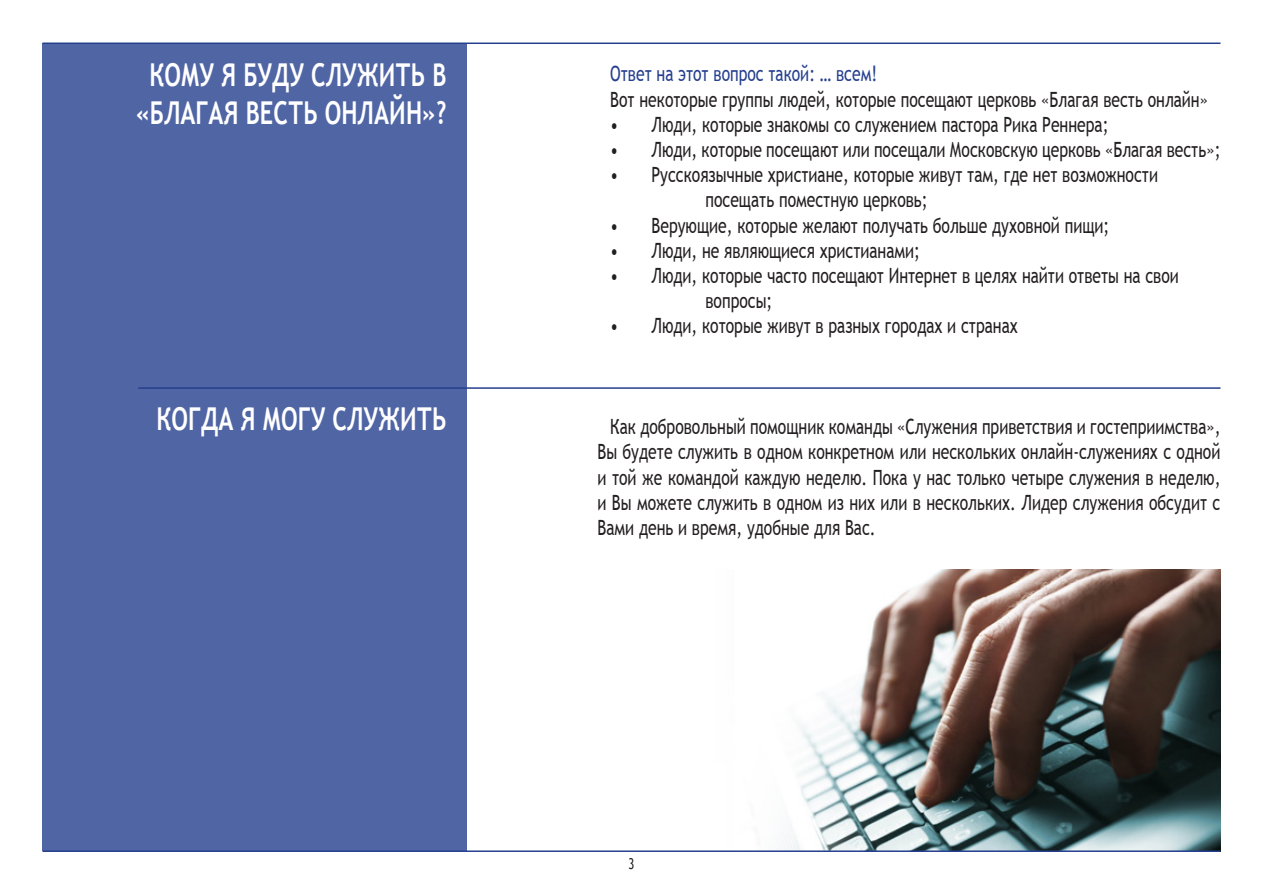
<style>
.page{position:relative;width:1263px;height:893px;background:#fff}
.page>*{position:absolute;margin:0;border:0;box-sizing:border-box;transform-origin:0 0}
.t1{font:700 31.5px "Trebuchet MS";color:#fff;scale:.75 1}
.t2{font:21px/25.2px "Trebuchet MS";color:#231f20;text-align:justify;scale:.75 1}
.t3{font:21px "Trebuchet MS";color:#253f8e;scale:.75 1}
.t4{font:15px "Trebuchet MS";color:#231f20;scale:.75 1}
</style>
<div class="page">
<img style="left:787px;top:569px;width:433px;height:281px">
<div style="left:43px;top:43px;width:424px;height:808px;background:#5065a4"></div>
<hr style="left:43px;top:43px;width:1177px;height:1px;background:#253f8e">
<hr style="left:138px;top:387px;width:1082px;height:2px;background:#253f8e">
<hr style="left:43px;top:850px;width:1177px;height:2px;background:#253f8e">
<p class="t1" style="left:149px;top:55px;width:398px">КОМУ Я БУДУ СЛУЖИТЬ В</p>
<p class="t1" style="left:136px;top:93px;width:415px">«БЛАГАЯ ВЕСТЬ ОНЛАЙН»?</p>
<p class="t1" style="left:156px;top:399px;width:388px">КОГДА Я МОГУ СЛУЖИТЬ</p>
<p class="t3" style="left:610px;top:61px;width:357px">Ответ на этот вопрос такой: … всем!</p>
<p class="t2" style="left:610px;top:86px;width:798px">Вот некоторые группы людей, которые посещают церковь «Благая весть онлайн»</p>
<p class="t2" style="left:610px;top:112px;width:666px">• Люди, которые знакомы со служением пастора Рика Реннера;</p>
<p class="t2" style="left:610px;top:137px;width:815px">• Люди, которые посещают или посещали Московскую церковь «Благая весть»;</p>
<p class="t2" style="left:610px;top:162px;width:732px">• Русскоязычные христиане, которые живут там, где нет возможности</p>
<p class="t2" style="left:705px;top:187px;width:298px">посещать поместную церковь;</p>
<p class="t2" style="left:610px;top:212px;width:667px">• Верующие, которые желают получать больше духовной пищи;</p>
<p class="t2" style="left:610px;top:238px;width:414px">• Люди, не являющиеся христианами;</p>
<p class="t2" style="left:610px;top:263px;width:760px">• Люди, которые часто посещают Интернет в целях найти ответы на свои</p>
<p class="t2" style="left:705px;top:288px;width:91px">вопросы;</p>
<p class="t2" style="left:610px;top:313px;width:545px">• Люди, которые живут в разных городах и странах</p>
<p class="t2" style="left:597px;top:414px;width:832px;text-indent:13px">Как добровольный помощник команды «Служения приветствия и гостеприимства», Вы будете служить в одном конкретном или нескольких онлайн-служениях с одной и той же командой каждую неделю. Пока у нас только четыре служения в неделю, и Вы можете служить в одном из них или в нескольких. Лидер служения обсудит с Вами день и время, удобные для Вас.</p>
<p class="t4" style="left:628px;top:854px;width:9px">3</p>
</div>
